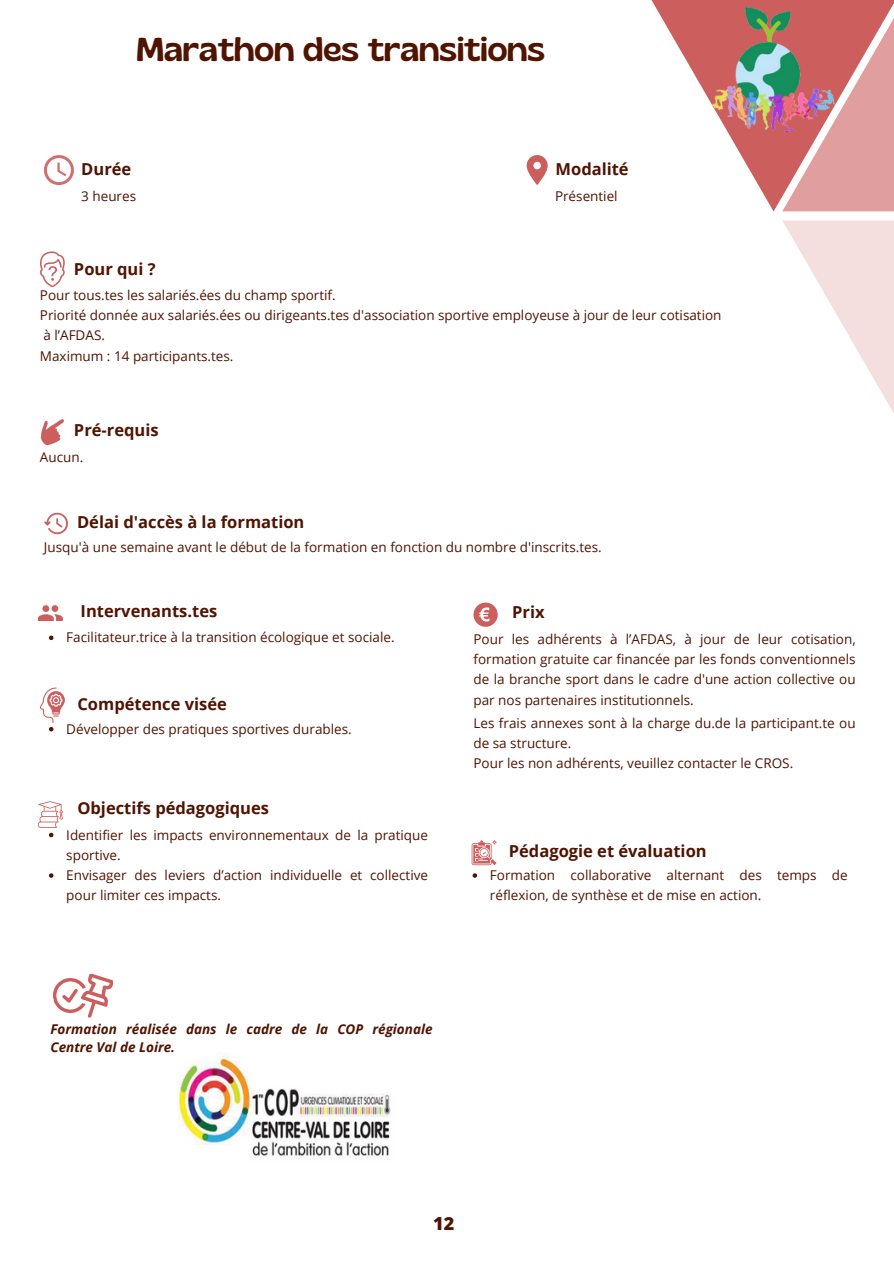
<style>
.page{position:relative;width:894px;height:1264px;background:#fff}
.page>*{position:absolute;margin:0;border:0;box-sizing:border-box;transform-origin:0 0}
.t1{font:33px "Gliker";color:#501402}
.t2{font:800 18px "Open Sans";color:#501402}
.t3{font:700 16.5px "Open Sans";color:#501402}
.t4{font:13.5px/20.2px "Open Sans";color:#501402}
.t5{font:italic 700 13.5px/18px "Open Sans";color:#501402}
</style>
<div class="page">
<svg style="left:782px;top:220px;width:111px;height:192px"></svg>
<svg style="left:651px;top:0;width:242px;height:211px"></svg>
<img style="left:705px;top:4px;width:135px;height:129px">
<svg style="left:40px;top:251px;width:25px;height:36px"></svg>
<svg style="left:40px;top:419px;width:24px;height:26px"></svg>
<svg style="left:44px;top:513px;width:24px;height:21px"></svg>
<svg style="left:526px;top:155px;width:21px;height:30px"></svg>
<svg style="left:44px;top:155px;width:30px;height:30px"></svg>
<svg style="left:472px;top:873px;width:5px;height:4px"></svg>
<svg style="left:471px;top:840px;width:25px;height:25px"></svg>
<div style="left:473px;top:602px;width:24px;height:25px;background:#cc5e5e;border-radius:50%"></div>
<svg style="left:479px;top:607px;width:10px;height:14px"></svg>
<svg style="left:38px;top:605px;width:25px;height:16px"></svg>
<img style="left:178px;top:1052px;width:213px;height:104px">
<svg style="left:40px;top:687px;width:25px;height:44px"></svg>
<svg style="left:38px;top:801px;width:25px;height:36px"></svg>
<svg style="left:49px;top:873px;width:4px;height:4px"></svg>
<svg style="left:49px;top:635px;width:4px;height:5px"></svg>
<svg style="left:53px;top:973px;width:61px;height:45px"></svg>
<p class="t1" style="left:136px;top:29px;width:410px">Marathon des transitions</p>
<p class="t3" style="left:81px;top:157px;width:52px">Durée</p>
<h2 class="t3" style="left:555px;top:157px;width:75px">Modalité</h2>
<p class="t4" style="left:81px;top:185px;width:56px">3 heures</p>
<h2 class="t4" style="left:555px;top:185px;width:64px">Présentiel</h2>
<p class="t3" style="left:74px;top:258px;width:83px">Pour qui ?</p>
<p class="t4" style="left:40px;top:284px;width:297px">Pour tous.tes les salariés.ées du champ sportif.</p>
<h1 class="t4" style="left:40px;top:305px;width:683px">Priorité donnée aux salariés.ées ou dirigeants.tes d'association sportive employeuse à jour de leur cotisation</h1>
<p class="t4" style="left:43px;top:325px;width:63px">à l’AFDAS.</p>
<p class="t4" style="left:40px;top:345px;width:195px">Maximum : 14 participants.tes.</p>
<p class="t3" style="left:74px;top:419px;width:86px">Pré-requis</p>
<p class="t4" style="left:40px;top:447px;width:45px">Aucun.</p>
<p class="t3" style="left:77px;top:510px;width:229px">Délai d'accès à la formation</p>
<h2 class="t4" style="left:44px;top:536px;width:559px">Jusqu'à une semaine avant le début de la formation en fonction du nombre d'inscrits.tes.</h2>
<p class="t3" style="left:81px;top:599px;width:138px">Intervenants.tes</p>
<p class="t4" style="left:66px;top:627px;width:330px">Facilitateur.trice à la transition écologique et sociale.</p>
<h2 class="t3" style="left:77px;top:692px;width:151px">Compétence visée</h2>
<p class="t4" style="left:66px;top:718px;width:287px">Développer des pratiques sportives durables.</p>
<p class="t3" style="left:77px;top:796px;width:193px">Objectifs pédagogiques</p>
<p class="t4" style="left:66px;top:824px;width:363px">Identifier les impacts environnementaux de la pratique sportive.</p>
<h2 class="t4" style="left:66px;top:864px;width:363px">Envisager des leviers d’action individuelle et collective pour limiter ces impacts.</h2>
<h2 class="t3" style="left:512px;top:600px;width:34px">Prix</h2>
<p class="t4" style="left:473px;top:628px;width:383px;text-align:justify">Pour les adhérents à l’AFDAS, à jour de leur cotisation, formation gratuite car financée par les fonds conventionnels de la branche sport dans le cadre d'une action collective ou par nos partenaires institutionnels.</p>
<p class="t4" style="left:473px;top:712px;width:383px">Les frais annexes sont à la charge du.de la participant.te ou de sa structure.</p>
<p class="t4" style="left:473px;top:752px;width:321px">Pour les non adhérents, veuillez contacter le CROS.</p>
<h2 class="t3" style="left:508px;top:839px;width:199px">Pédagogie et évaluation</h2>
<h2 class="t4" style="left:490px;top:864px;width:359px">Formation collaborative alternant des temps de réflexion, de synthèse et de mise en action.</h2>
<p class="t5" style="left:50px;top:1019px;width:383px">Formation réalisée dans le cadre de la COP régionale<br>Centre Val de Loire.</p>
<p class="t2" style="left:433px;top:1210px;width:23px">12</p>
</div>
